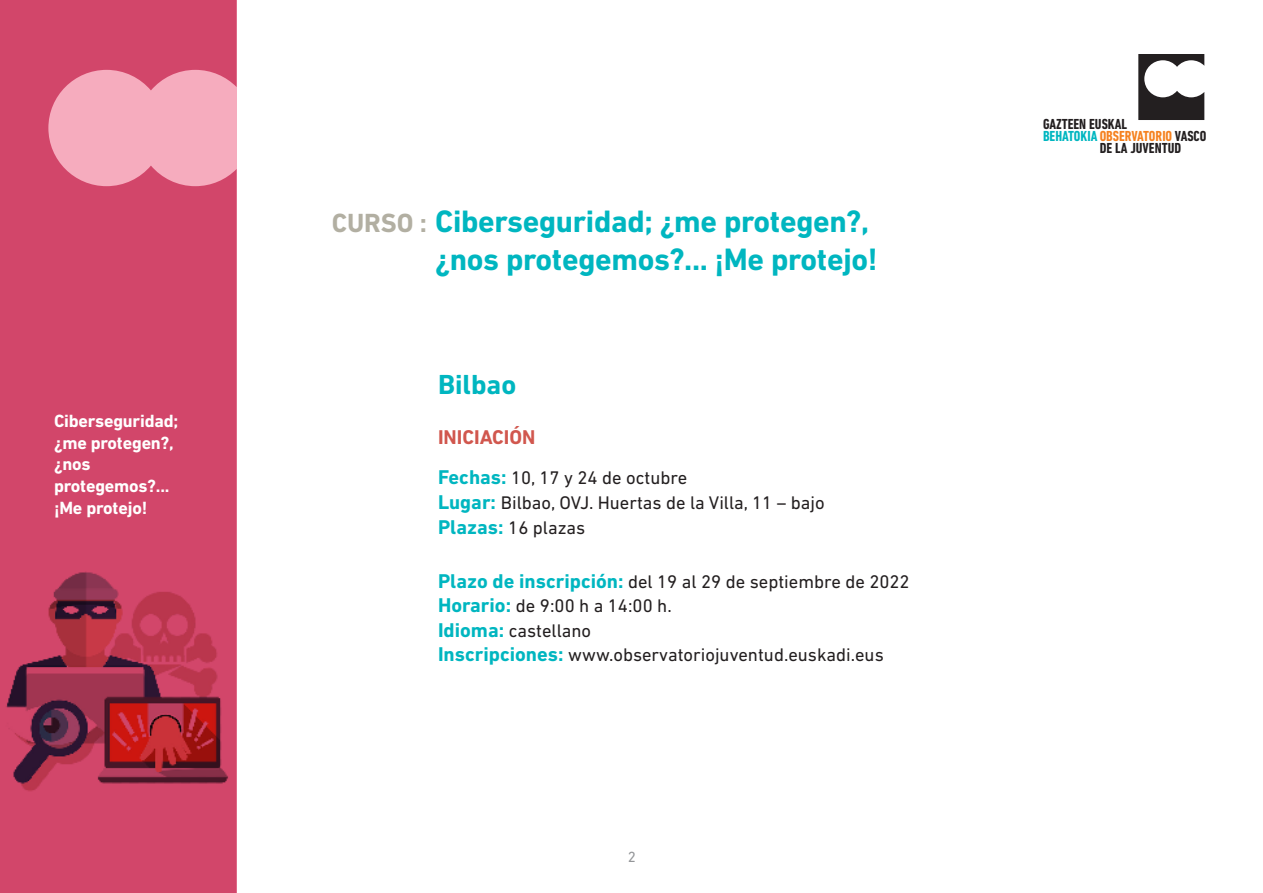
<style>
.page{position:relative;width:1263px;height:893px;background:#fff}
.page>*{position:absolute;margin:0;border:0;box-sizing:border-box;transform-origin:0 0}
.t1{font:700 31.5px/37.8px "DIN Next LT Pro";letter-spacing:-.01em;color:#00b6c0;text-align:right}
.t2{font:700 28.05px "DIN Next LT Pro";color:#00b6c0}
.t3{font:700 20.25px "DIN Next LT Pro";color:#d1574e}
.t4{font:18.6px "DIN Next LT Pro";color:#231f20}
.t5{font:700 18px/21.6px "DIN Next LT Pro";letter-spacing:-.01em;color:#fff}
.t6{font:15px "DIN Next LT Pro";color:#939598}
.t7{font:700 condensed 14.85px "DIN Next LT Pro";color:#f58220}
.t8{font:700 condensed 14.85px "DIN Next LT Pro";color:#231f20}
.s1{font-size:26.7px;color:#b2afa2}
.s2{font-weight:700;font-size:20.25px;color:#00b6c0}
.s3{color:#00b6c0}
.s4{color:#231f20}
</style>
<div class="page">
<svg style="left:1138px;top:54px;width:66px;height:66px"></svg>
<svg style="left:0;top:0;width:237px;height:893px;background:#d65374"></svg>
<img style="left:0;top:547px;width:237px;height:266px">
<p class="t5" style="left:54px;top:410px;width:126px">Ciberseguridad; ¿me protegen?, ¿nos protegemos?... ¡Me protejo!</p>
<p class="t1" style="left:332px;top:203px;width:547px"><span class="s1">CURSO :</span> Ciberseguridad; ¿me protegen?, ¿nos protegemos?... ¡Me protejo!</p>
<p class="t2" style="left:438px;top:368px;width:80px">Bilbao</p>
<p class="t3" style="left:438px;top:425px;width:99px">INICIACIÓN</p>
<p class="t4" style="left:438px;top:467px;width:251px"><span class="s2">Fechas:</span> 10, 17 y 24 de octubre</p>
<p class="t4" style="left:438px;top:492px;width:388px"><span class="s2">Lugar:</span> Bilbao, OVJ. Huertas de la Villa, 11 – bajo</p>
<p class="t4" style="left:438px;top:516px;width:149px"><span class="s2">Plazas:</span> 16 plazas</p>
<p class="t4" style="left:438px;top:571px;width:473px"><span class="s2">Plazo de inscripción:</span> del 19 al 29 de septiembre de 2022</p>
<p class="t4" style="left:438px;top:595px;width:235px"><span class="s2">Horario:</span> de 9:00 h a 14:00 h.</p>
<p class="t4" style="left:438px;top:620px;width:155px"><span class="s2">Idioma:</span> castellano</p>
<p class="t4" style="left:438px;top:644px;width:447px"><span class="s2">Inscripciones:</span> www.observatoriojuventud.euskadi.eus</p>
<p class="t6" style="left:628px;top:848px;width:10px">2</p>
<p class="t8" style="left:1043px;top:115px;width:86px">GAZTEEN EUSKAL</p>
<p class="t7" style="left:1043px;top:127px;width:165px"><span class="s3">BEHATOKIA</span> OBSERVATORIO <span class="s4">VASCO</span></p>
<p class="t8" style="left:1100px;top:139px;width:83px">DE LA JUVENTUD</p>
</div>
